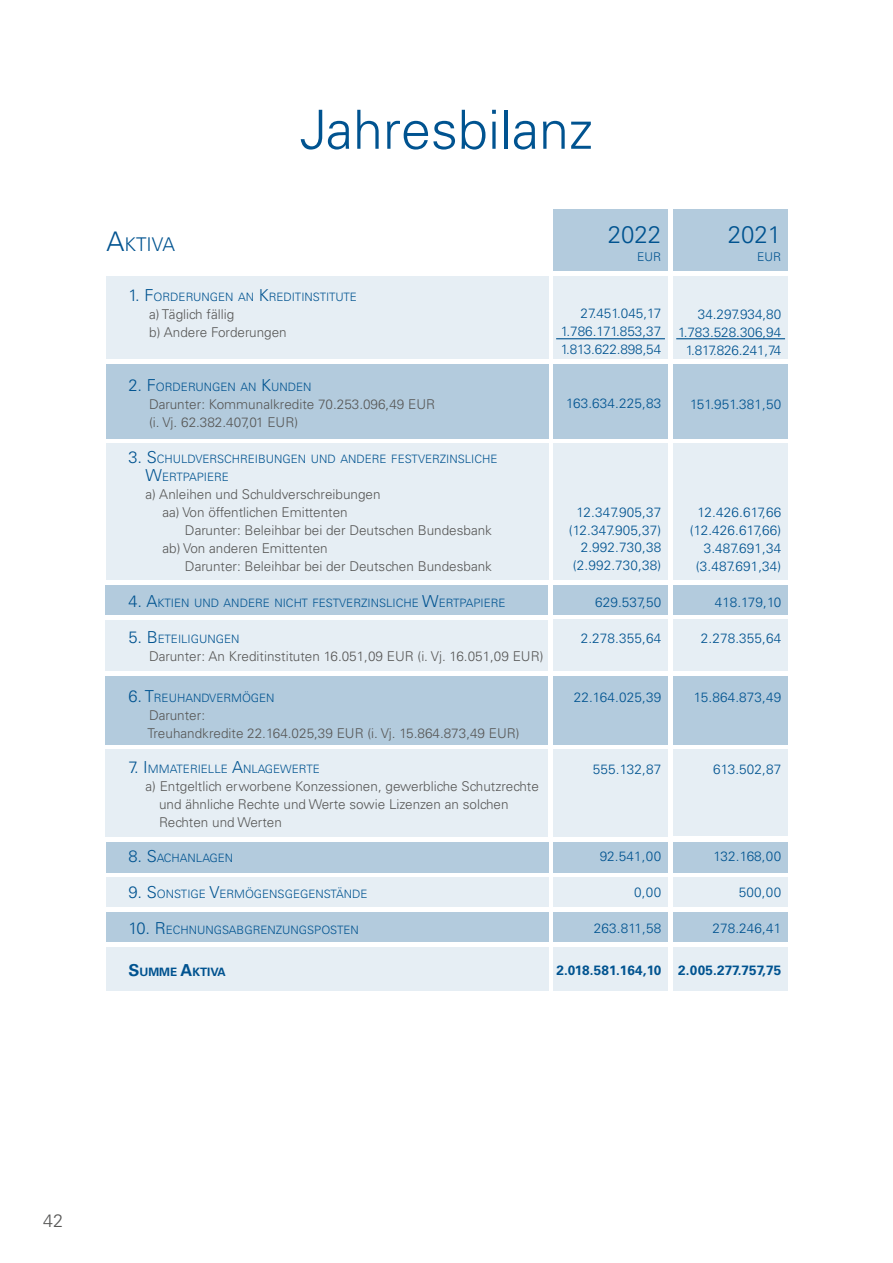
<style>
.page{position:relative;width:893px;height:1263px;background:#fff}
.page>*{position:absolute;margin:0;border:0;box-sizing:border-box;transform-origin:0 0}
.t1{font:300 54px "Univers LT Std";color:#005390}
.t2{font:300 24px "Univers LT Std";color:#005390}
.t3{font:300 18.9px "Univers LT Std";color:#005390}
.t4{font:300 18px "Univers LT Std";color:#575756}
.t5{font:300 13.5px/18px "Univers LT Std";color:#575756}
.t6{font:300 13.5px/18px "Univers LT Std";letter-spacing:.01em;color:#005390;text-align:right}
.t7{font:700 13.5px "Univers LT Std";letter-spacing:.01em;color:#005390}
.t8{font:300 12px "Univers LT Std";color:#005390}
.t9{font:300 11.55px/18px "Univers LT Std";color:#005390}
.t10{font:700 11.55px "Univers LT Std";color:#005390}
.s1{font-size:27px}
.s2{font-size:16.5px}
</style>
<div class="page">
<div style="left:553px;top:210px;width:114px;height:61px;background:#b3cbdd"></div>
<div style="left:107px;top:276px;width:442px;height:83px;background:#e6eef4"></div>
<div style="left:107px;top:364px;width:442px;height:74px;background:#b3cbdd"></div>
<div style="left:107px;top:444px;width:442px;height:136px;background:#e6eef4"></div>
<div style="left:553px;top:276px;width:114px;height:83px;background:#e6eef4"></div>
<div style="left:673px;top:210px;width:114px;height:61px;background:#b3cbdd"></div>
<div style="left:107px;top:842px;width:442px;height:30px;background:#b3cbdd"></div>
<div style="left:107px;top:877px;width:442px;height:30px;background:#e6eef4"></div>
<div style="left:107px;top:912px;width:442px;height:30px;background:#b3cbdd"></div>
<div style="left:553px;top:912px;width:114px;height:30px;background:#b3cbdd"></div>
<div style="left:553px;top:877px;width:114px;height:30px;background:#e6eef4"></div>
<div style="left:553px;top:842px;width:114px;height:30px;background:#b3cbdd"></div>
<div style="left:673px;top:912px;width:114px;height:30px;background:#b3cbdd"></div>
<div style="left:673px;top:877px;width:114px;height:30px;background:#e6eef4"></div>
<div style="left:673px;top:842px;width:114px;height:30px;background:#b3cbdd"></div>
<div style="left:106px;top:750px;width:442px;height:87px;background:#e6eef4"></div>
<div style="left:553px;top:750px;width:114px;height:87px;background:#e6eef4"></div>
<div style="left:673px;top:750px;width:114px;height:86px;background:#e6eef4"></div>
<div style="left:106px;top:676px;width:442px;height:69px;background:#b3cbdd"></div>
<div style="left:553px;top:676px;width:114px;height:69px;background:#b3cbdd"></div>
<div style="left:673px;top:676px;width:114px;height:69px;background:#b3cbdd"></div>
<div style="left:106px;top:620px;width:442px;height:50px;background:#e6eef4"></div>
<div style="left:553px;top:620px;width:114px;height:51px;background:#e6eef4"></div>
<div style="left:673px;top:620px;width:114px;height:51px;background:#e6eef4"></div>
<div style="left:673px;top:276px;width:114px;height:83px;background:#e6eef4"></div>
<div style="left:553px;top:444px;width:114px;height:136px;background:#e6eef4"></div>
<div style="left:553px;top:364px;width:114px;height:74px;background:#b3cbdd"></div>
<div style="left:673px;top:444px;width:114px;height:136px;background:#e6eef4"></div>
<div style="left:673px;top:364px;width:114px;height:74px;background:#b3cbdd"></div>
<hr style="left:556px;top:338px;width:109px;height:1px;background:#005390">
<hr style="left:676px;top:338px;width:109px;height:1px;background:#005390">
<div style="left:106px;top:585px;width:442px;height:29px;background:#b3cbdd"></div>
<div style="left:553px;top:585px;width:114px;height:29px;background:#b3cbdd"></div>
<div style="left:673px;top:585px;width:114px;height:29px;background:#b3cbdd"></div>
<div style="left:107px;top:947px;width:442px;height:44px;background:#e6eef4"></div>
<div style="left:553px;top:947px;width:114px;height:44px;background:#e6eef4"></div>
<div style="left:673px;top:947px;width:114px;height:44px;background:#e6eef4"></div>
<h1 class="t1" style="left:300px;top:97px;width:294px">Jahresbilanz</h1>
<h3 class="t3" style="left:106px;top:233px;width:70px"><span class="s1">A</span>KTIVA</h3>
<p class="t9" style="left:128px;top:287px;width:230px"><span class="s2">1. F</span>ORDERUNGEN AN <span class="s2">K</span>REDITINSTITUTE</p>
<p class="t5" style="left:149px;top:305px;width:139px">a) Täglich fällig<br>b) Andere Forderungen</p>
<p class="t9" style="left:128px;top:377px;width:185px"><span class="s2">2. F</span>ORDERUNGEN AN <span class="s2">K</span>UNDEN</p>
<p class="t5" style="left:149px;top:395px;width:287px">Darunter: Kommunalkredite 70.253.096,49 EUR (i. Vj. 62.382.407,01 EUR)</p>
<p class="t9" style="left:146px;top:449px;width:354px;text-indent:-17px"><span class="s2">3. S</span>CHULDVERSCHREIBUNGEN UND ANDERE FESTVERZINSLICHE<br><span class="s2">W</span>ERTPAPIERE</p>
<p class="t5" style="left:162px;top:485px;width:220px;text-indent:-17px">a) Anleihen und Schuldverschreibungen aa) Von öffentlichen Emittenten</p>
<p class="t5" style="left:162px;top:521px;width:331px;text-indent:23px">Darunter: Beleihbar bei der Deutschen Bundesbank ab) Von anderen Emittenten</p>
<p class="t5" style="left:185px;top:557px;width:309px">Darunter: Beleihbar bei der Deutschen Bundesbank</p>
<p class="t9" style="left:128px;top:593px;width:379px"><span class="s2">4. A</span>KTIEN UND ANDERE NICHT FESTVERZINSLICHE <span class="s2">W</span>ERTPAPIERE</p>
<p class="t9" style="left:128px;top:629px;width:113px"><span class="s2">5. B</span> ETEILIGUNGEN</p>
<p class="t5" style="left:149px;top:647px;width:396px">Darunter: An Kreditinstituten 16.051,09 EUR (i. Vj. 16.051,09 EUR)</p>
<p class="t9" style="left:128px;top:689px;width:148px"><span class="s2">6. T</span>REUHANDVERMÖGEN</p>
<p class="t5" style="left:148px;top:706px;width:374px">Darunter:<br>Treuhandkredite 22.164.025,39 EUR (i. Vj. 15.864.873,49 EUR)</p>
<p class="t9" style="left:128px;top:760px;width:193px"><span class="s2">7. I</span> MMATERIELLE <span class="s2">A</span>NLAGEWERTE</p>
<p class="t5" style="left:159px;top:777px;width:381px;text-indent:-14px">a) Entgeltlich erworbene Konzessionen, gewerbliche Schutzrechte und ähnliche Rechte und Werte sowie Lizenzen an solchen<br>Rechten und Werten</p>
<p class="t9" style="left:128px;top:848px;width:106px"><span class="s2">8. S</span>ACHANLAGEN</p>
<p class="t9" style="left:128px;top:884px;width:241px"><span class="s2">9. S</span>ONSTIGE <span class="s2">V</span>ERMÖGENSGEGENSTÄNDE</p>
<p class="t9" style="left:128px;top:920px;width:232px"><span class="s2">10. R</span> ECHNUNGSABGRENZUNGSPOSTEN</p>
<p class="t10" style="left:128px;top:965px;width:99px"><span class="s2">S</span>UMME <span class="s2">A</span>KTIVA</p>
<h2 class="t2" style="left:608px;top:220px;width:55px">2022</h2>
<p class="t8" style="left:637px;top:250px;width:25px">EUR</p>
<p class="t6" style="left:561px;top:305px;width:102px;text-align:justify;text-indent:20px">27.451.045,17<br>1.786.171.853,37<br>1.813.622.898,54</p>
<p class="t6" style="left:566px;top:395px;width:97px">163.634.225,83</p>
<p class="t6" style="left:569px;top:503px;width:94px">12.347.905,37 (12.347.905,37)<br>2.992.730,38 (2.992.730,38)</p>
<p class="t6" style="left:595px;top:593px;width:68px">629.537,50</p>
<p class="t6" style="left:581px;top:629px;width:82px">2.278.355,64</p>
<p class="t6" style="left:574px;top:688px;width:89px">22.164.025,39</p>
<p class="t6" style="left:593px;top:760px;width:70px">555.132,87</p>
<p class="t6" style="left:600px;top:847px;width:63px">92.541,00</p>
<p class="t6" style="left:634px;top:883px;width:28px">0,00</p>
<p class="t6" style="left:594px;top:919px;width:69px">263.811,58</p>
<p class="t7" style="left:556px;top:962px;width:106px">2.018.581.164,10</p>
<h2 class="t2" style="left:728px;top:220px;width:55px">2021</h2>
<p class="t8" style="left:757px;top:250px;width:25px">EUR</p>
<p class="t6" style="left:678px;top:305px;width:105px">34.297.934,80<br>1.783.528.306,94<br>1.817.826.241,74</p>
<p class="t6" style="left:690px;top:395px;width:93px">151.951.381,50</p>
<p class="t6" style="left:690px;top:503px;width:93px">12.426.617,66 (12.426.617,66)<br>3.487.691,34 (3.487.691,34)</p>
<p class="t6" style="left:715px;top:593px;width:68px">418.179,10</p>
<p class="t6" style="left:701px;top:629px;width:82px">2.278.355,64</p>
<p class="t6" style="left:694px;top:688px;width:89px">15.864.873,49</p>
<p class="t6" style="left:713px;top:760px;width:70px">613.502,87</p>
<p class="t6" style="left:713px;top:847px;width:69px">132.168,00</p>
<p class="t6" style="left:739px;top:883px;width:44px">500,00</p>
<p class="t6" style="left:712px;top:919px;width:70px">278.246,41</p>
<p class="t7" style="left:678px;top:962px;width:104px">2.005.277.757,75</p>
<h3 class="t4" style="left:43px;top:1210px;width:22px">42</h3>
</div>
